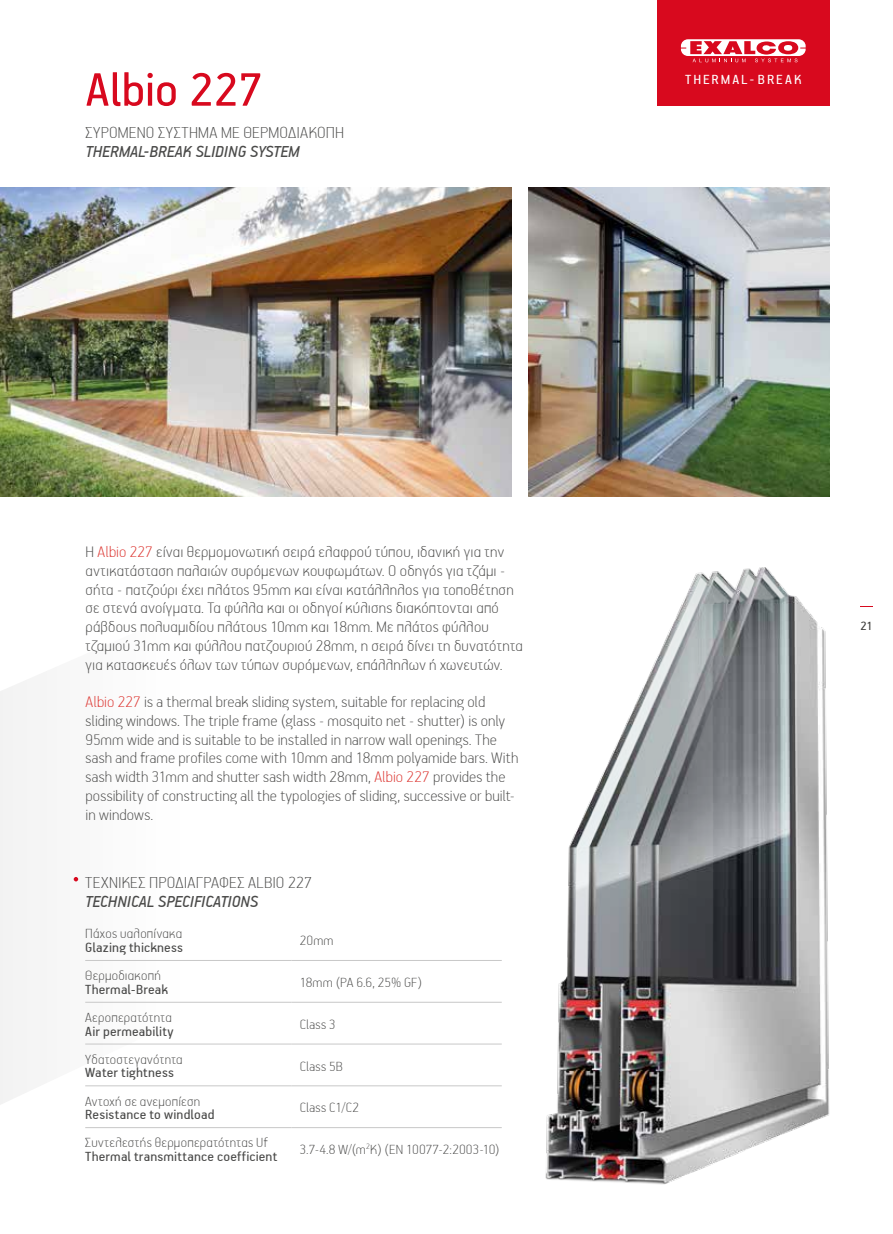
<style>
.page{position:relative;width:893px;height:1234px;background:#fff}
.page>*{position:absolute;margin:0;border:0;box-sizing:border-box;transform-origin:0 0}
.t1{font:52.5px "PF Handbook Pro";letter-spacing:-.01em;color:#d8091e}
.t2{font:100 18px "PF Handbook Pro";letter-spacing:.01em;color:#4a4a49}
.t3{font:italic 18px "PF Handbook Pro";letter-spacing:-.005em;color:#4a4a49}
.t4{font:100 17.25px/18.8px "PF Handbook Pro";letter-spacing:.01em;color:#4a4a49}
.t5{font:100 15px "PF Handbook Pro";letter-spacing:.02em;color:#4a4a49}
.t6{font:15px "PF Handbook Pro";letter-spacing:.01em;color:#4a4a49}
.t7{font:15px "PF Handbook Pro";letter-spacing:.135em;color:#fff}
.t8{font:13.5px "PF Handbook Pro";color:#3c3c3b}
.s1{color:#dc322d}
</style>
<div class="page">
<svg style="left:0;top:680px;width:339px;height:448px"></svg>
<img style="left:0;top:187px;width:511px;height:310px">
<img style="left:528px;top:187px;width:301px;height:310px">
<div style="left:657px;top:0;width:172px;height:106px;background:#d8091e"></div>
<svg style="left:681px;top:39px;width:125px;height:23px"></svg>
<img style="left:498px;top:567px;width:363px;height:618px">
<div style="left:289px;top:918px;width:5px;height:41px;background:#fff"></div>
<div style="left:289px;top:960px;width:5px;height:41px;background:#fff"></div>
<div style="left:289px;top:1002px;width:5px;height:41px;background:#fff"></div>
<div style="left:289px;top:1044px;width:5px;height:41px;background:#fff"></div>
<div style="left:289px;top:1085px;width:5px;height:41px;background:#fff"></div>
<div style="left:289px;top:1127px;width:5px;height:42px;background:#fff"></div>
<hr style="left:85px;top:959px;width:206px;height:1px;background:#c8c8c8">
<hr style="left:291px;top:959px;width:211px;height:1px;background:#c8c8c8">
<hr style="left:85px;top:1001px;width:206px;height:1px;background:#c8c8c8">
<hr style="left:291px;top:1001px;width:211px;height:1px;background:#c8c8c8">
<hr style="left:85px;top:1043px;width:206px;height:1px;background:#c8c8c8">
<hr style="left:291px;top:1043px;width:211px;height:1px;background:#c8c8c8">
<hr style="left:85px;top:1085px;width:206px;height:1px;background:#c8c8c8">
<hr style="left:291px;top:1085px;width:211px;height:1px;background:#c8c8c8">
<hr style="left:85px;top:1126px;width:206px;height:1px;background:#c8c8c8">
<hr style="left:291px;top:1126px;width:211px;height:1px;background:#c8c8c8">
<svg style="left:74px;top:876px;width:4px;height:5px"></svg>
<svg style="left:861px;top:606px;width:12px;height:1px"></svg>
<h1 class="t1" style="left:86px;top:58px;width:179px">Albio 227</h1>
<p class="t2" style="left:86px;top:121px;width:260px">ΣΥΡΟΜΕΝΟ ΣΥΣΤΗΜΑ ΜΕ ΘΕΡΜΟΔΙΑΚΟΠΗ</p>
<p class="t3" style="left:86px;top:141px;width:216px">THERMAL-BREAK SLIDING SYSTEM</p>
<p class="t4" style="left:86px;top:541px;width:439px">H <span class="s1">Albio 227</span> είναι θερμομονωτική σειρά ελαφρού τύπου, ιδανική για την αντικατάσταση παλαιών συρόμενων κουφωμάτων. Ο οδηγός για τζάμι - σήτα - πατζούρι έχει πλάτος 95mm και είναι κατάλληλος για τοποθέτηση σε στενά ανοίγματα. Τα φύλλα και οι οδηγοί κύλισης διακόπτονται από ράβδους πολυαμιδίου πλάτους 10mm και 18mm. Με πλάτος φύλλου τζαμιού 31mm και φύλλου πατζουριού 28mm, η σειρά δίνει τη δυνατότητα για κατασκευές όλων των τύπων συρόμενων, επάλληλων ή χωνευτών.</p>
<p class="t4" style="left:86px;top:691px;width:434px"><span class="s1">Albio 227</span> is a thermal break sliding system, suitable for replacing old sliding windows. The triple frame (glass - mosquito net - shutter) is only 95mm wide and is suitable to be installed in narrow wall openings. The sash and frame profiles come with 10mm and 18mm polyamide bars. With sash width 31mm and shutter sash width 28mm, <span class="s1">Albio 227</span> provides the possibility of constructing all the typologies of sliding, successive or built&shy;in windows.</p>
<p class="t2" style="left:85px;top:871px;width:16px">Τεχνικές</p>
<p class="t2" style="left:149px;top:871px;width:9px">προδια</p>
<p class="t2" style="left:196px;top:871px;width:118px">γραφές ALBIO 227</p>
<p class="t3" style="left:85px;top:890px;width:41px">TECHNICAL</p>
<p class="t3" style="left:158px;top:890px;width:9px">SPECI</p>
<p class="t3" style="left:194px;top:890px;width:15px">FICATI</p>
<p class="t3" style="left:232px;top:890px;width:19px">ONS</p>
<p class="t5" style="left:85px;top:924px;width:98px">Πάχος υαλοπίνακα</p>
<p class="t6" style="left:85px;top:938px;width:99px">Glazing thickness</p>
<p class="t5" style="left:300px;top:931px;width:35px">20mm</p>
<p class="t5" style="left:85px;top:966px;width:77px">Θερμοδιακοπή</p>
<p class="t6" style="left:85px;top:979px;width:84px">Thermal-Break</p>
<p class="t5" style="left:300px;top:973px;width:124px">18mm (PA 6.6, 25% GF)</p>
<p class="t5" style="left:85px;top:1008px;width:88px">Αεροπερατότητα</p>
<p class="t6" style="left:85px;top:1021px;width:90px">Air permeability</p>
<p class="t5" style="left:300px;top:1014px;width:38px">Class 3</p>
<p class="t5" style="left:85px;top:1049px;width:99px">Υδατοστεγανότητα</p>
<p class="t6" style="left:85px;top:1063px;width:90px">Water tightness</p>
<p class="t5" style="left:85px;top:1091px;width:116px">Αντοχή σε ανεμοπίεση</p>
<p class="t6" style="left:85px;top:1105px;width:131px">Resistance to windload</p>
<p class="t5" style="left:300px;top:1056px;width:45px">Class 5B</p>
<p class="t5" style="left:300px;top:1098px;width:61px">Class C1/C2</p>
<p class="t5" style="left:85px;top:1133px;width:184px">Συντελεστής θερμοπερατότητας Uf</p>
<p class="t6" style="left:85px;top:1146px;width:194px">Thermal transmittance coefficient</p>
<p class="t5" style="left:300px;top:1140px;width:201px">3.7-4.8 W/(m<sup>2</sup>K) (EN 10077-2:2003-10)</p>
<p class="t7" style="left:685px;top:70px;width:118px">Thermal-Break</p>
<p class="t8" style="left:860px;top:617px;width:14px">21</p>
</div>
